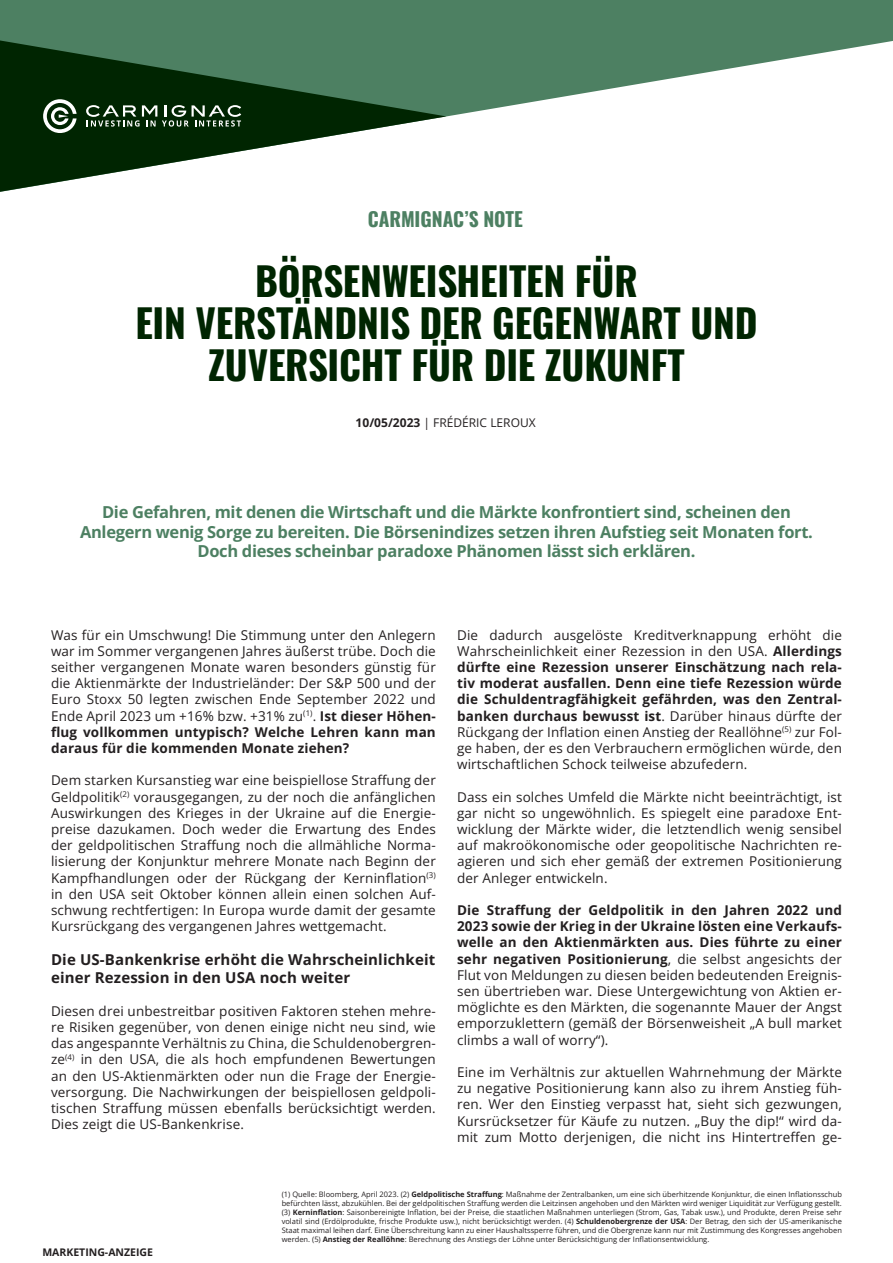
<style>
.page{position:relative;width:893px;height:1263px;background:#fff}
.page>*{position:absolute;margin:0;border:0;box-sizing:border-box;transform-origin:0 0}
.t1{font:700 39px/42px "Oswald";letter-spacing:-.005em;color:#002501;text-align:center}
.t2{font:700 19.5px "Oswald";color:#4d8062}
.t3{font:700 16.5px/19.8px "Open Sans";letter-spacing:-.02em;color:#4d8062;text-align:center}
.t4{font:700 15px/18px "Open Sans";letter-spacing:.01em;color:#231f20}
.t5{font:13.5px/16.2px "Open Sans";letter-spacing:.01em;color:#231f20;text-align:justify}
.t6{font:12px "Open Sans";color:#231f20}
.t7{font:700 10.5px "Open Sans";color:#231f20}
.t8{font:7.5px/9px "Open Sans";color:#231f20;text-align:justify}
.s1{font-weight:700}
</style>
<div class="page">
<svg style="left:0;top:0;width:893px;height:117px;fill:#4d8062"></svg>
<svg style="left:0;top:40px;width:446px;height:152px"></svg>
<svg style="left:43px;top:99px;width:34px;height:34px"></svg>
<svg style="left:86px;top:105px;width:155px;height:22px;background:#456046"></svg>
<h2 class="t2" style="left:368px;top:202px;width:157px">CARMIGNAC’S NOTE</h2>
<h1 class="t1" style="left:135px;top:256px;width:624px">BÖRSENWEISHEITEN FÜR<br>EIN VERSTÄNDNIS DER GEGENWART UND<br>ZUVERSICHT FÜR DIE ZUKUNFT</h1>
<p class="t6" style="left:356px;top:415px;width:182px"><span class="s1">10/05/2023</span> | FRÉDÉRIC LEROUX</p>
<p class="t3" style="left:80px;top:501px;width:734px">Die Gefahren, mit denen die Wirtschaft und die Märkte konfrontiert sind, scheinen den<br>Anlegern wenig Sorge zu bereiten. Die Börsenindizes setzen ihren Aufstieg seit Monaten fort.<br>Doch dieses scheinbar paradoxe Phänomen lässt sich erklären.</p>
<p class="t5" style="left:51px;top:626px;width:386px">Was für ein Umschwung! Die Stimmung unter den Anlegern war im Sommer vergangenen Jahres äußerst trübe. Doch die seither vergangenen Monate waren besonders günstig für die Aktienmärkte der Industrieländer: Der S&amp;P 500 und der Euro Stoxx 50 legten zwischen Ende September 2022 und Ende April 2023 um +16% bzw. +31% zu<sup>(1)</sup>. <span class="s1">Ist dieser Höhen&shy;flug vollkommen untypisch? Welche Lehren kann man daraus für die kommenden Monate ziehen?</span></p>
<p class="t5" style="left:51px;top:772px;width:386px">Dem starken Kursanstieg war eine beispiellose Straffung der Geldpolitik<sup>(2)</sup> vorausgegangen, zu der noch die anfänglichen Auswirkungen des Krieges in der Ukraine auf die Energie&shy;preise dazukamen. Doch weder die Erwartung des Endes der geldpolitischen Straffung noch die allmähliche Norma&shy;lisierung der Konjunktur mehrere Monate nach Beginn der Kampfhandlungen oder der Rückgang der Kerninflation<sup>(3) </sup>in den USA seit Oktober können allein einen solchen Auf&shy;schwung rechtfertigen: In Europa wurde damit der gesamte Kursrückgang des vergangenen Jahres wettgemacht.</p>
<p class="t4" style="left:51px;top:950px;width:386px">Die US-Bankenkrise erhöht die Wahrscheinlichkeit einer Rezession in den USA noch weiter</p>
<p class="t5" style="left:51px;top:1002px;width:386px">Diesen drei unbestreitbar positiven Faktoren stehen mehre&shy;re Risiken gegenüber, von denen einige nicht neu sind, wie das angespannte Verhältnis zu China, die Schuldenobergren&shy;ze<sup>(4)</sup> in den USA, die als hoch empfundenen Bewertungen an den US-Aktienmärkten oder nun die Frage der Energie&shy;versorgung. Die Nachwirkungen der beispiellosen geldpoli&shy;tischen Straffung müssen ebenfalls berücksichtigt werden.<br>Dies zeigt die US-Bankenkrise.</p>
<p class="t5" style="left:457px;top:626px;width:386px">Die dadurch ausgelöste Kreditverknappung erhöht die Wahrscheinlichkeit einer Rezession in den USA. <span class="s1">Allerdings dürfte eine Rezession unserer Einschätzung nach rela&shy;tiv moderat ausfallen. Denn eine tiefe Rezession würde die Schuldentragfähigkeit gefährden, was den Zentral&shy;banken durchaus bewusst ist</span>. Darüber hinaus dürfte der Rückgang der Inflation einen Anstieg der Reallöhne<sup>(5)</sup> zur Fol&shy;ge haben, der es den Verbrauchern ermöglichen würde, den wirtschaftlichen Schock teilweise abzufedern.</p>
<p class="t5" style="left:457px;top:788px;width:386px">Dass ein solches Umfeld die Märkte nicht beeinträchtigt, ist gar nicht so ungewöhnlich. Es spiegelt eine paradoxe Ent&shy;wicklung der Märkte wider, die letztendlich wenig sensibel auf makroökonomische oder geopolitische Nachrichten re&shy;agieren und sich eher gemäß der extremen Positionierung der Anleger entwickeln.</p>
<p class="t5" style="left:457px;top:902px;width:386px"><span class="s1">Die Straffung der Geldpolitik in den Jahren 2022 und 2023 sowie der Krieg in der Ukraine lösten eine Verkaufs&shy;welle an den Aktienmärkten aus. Dies führte zu einer sehr negativen Positionierung</span>, die selbst angesichts der Flut von Meldungen zu diesen beiden bedeutenden Ereignis&shy;sen übertrieben war. Diese Untergewichtung von Aktien er&shy;möglichte es den Märkten, die sogenannte Mauer der Angst emporzuklettern (gemäß der Börsenweisheit „A bull market climbs a wall of worry“).</p>
<p class="t5" style="left:457px;top:1064px;width:386px">Eine im Verhältnis zur aktuellen Wahrnehmung der Märkte zu negative Positionierung kann also zu ihrem Anstieg füh&shy;ren. Wer den Einstieg verpasst hat, sieht sich gezwungen, Kursrücksetzer für Käufe zu nutzen. „Buy the dip!“ wird da&shy;mit zum Motto derjenigen, die nicht ins Hintertreffen ge-</p>
<p class="t7" style="left:42px;top:1245px;width:112px">MARKETING-ANZEIGE</p>
<p class="t8" style="left:282px;top:1189px;width:562px">(1) Quelle: Bloomberg, April 2023. (2) <span class="s1">Geldpolitische Straffung</span>: Maßnahme der Zentralbanken, um eine sich überhitzende Konjunktur, die einen Inflationsschub befürchten lässt, abzukühlen. Bei der geldpolitischen Straffung werden die Leitzinsen angehoben und den Märkten wird weniger Liquidität zur Verfügung gestellt. (3) <span class="s1">Kerninflation</span>: Saisonbereinigte Inflation, bei der Preise, die staatlichen Maßnahmen unterliegen (Strom, Gas, Tabak usw.), und Produkte, deren Preise sehr volatil sind (Erdölprodukte, frische Produkte usw.), nicht berücksichtigt werden. (4) <span class="s1">Schuldenobergrenze der USA</span>: Der Betrag, den sich der US-amerikanische Staat maximal leihen darf. Eine Überschreitung kann zu einer Haushaltssperre führen, und die Obergrenze kann nur mit Zustimmung des Kongresses angehoben werden. (5) <span class="s1">Anstieg der Reallöhne</span>: Berechnung des Anstiegs der Löhne unter Berücksichtigung der Inflationsentwicklung.</p>
</div>
